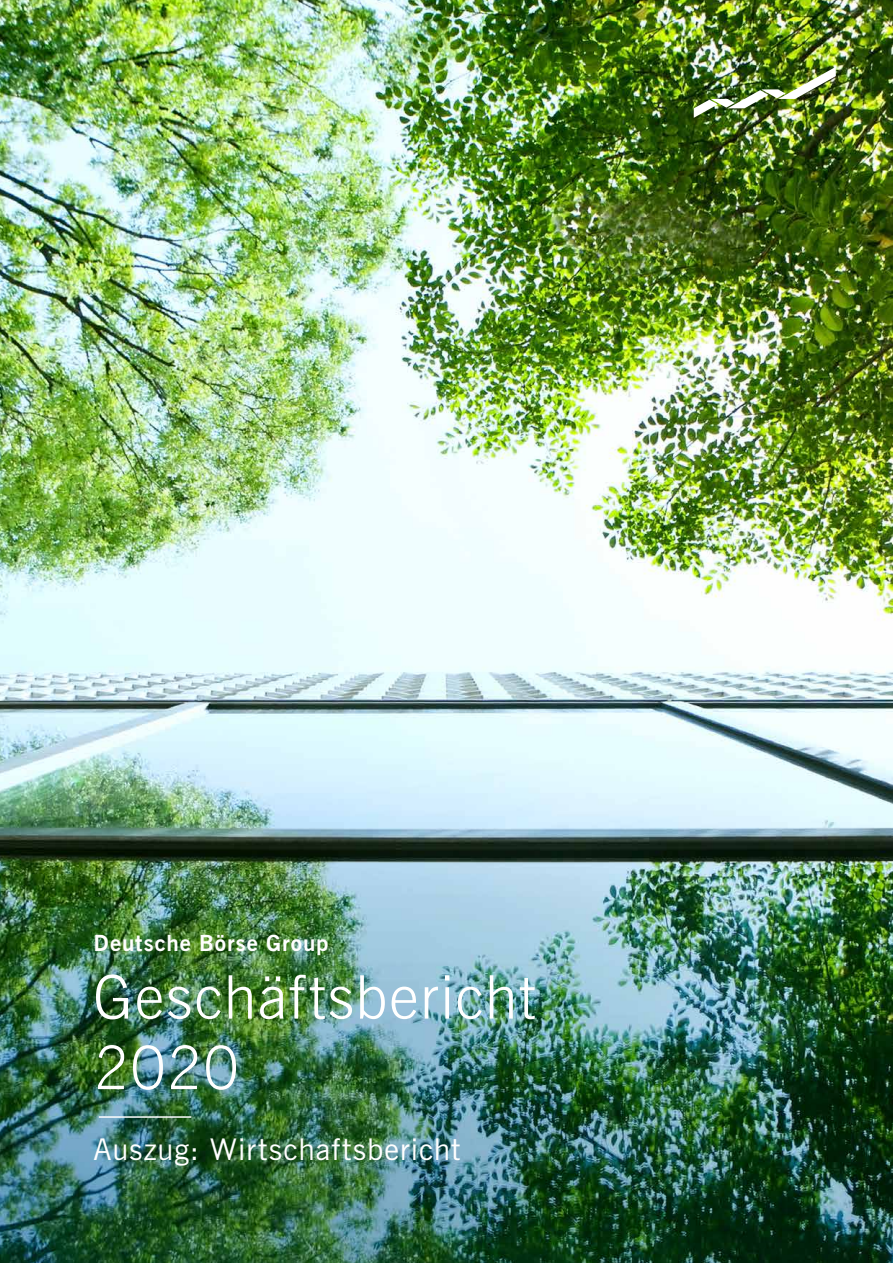
<style>
.page{position:relative;width:893px;height:1263px;background:#fff}
.page>*{position:absolute;margin:0;border:0;box-sizing:border-box;transform-origin:0 0}
.t1{font:300 60px/70.5px "News Gothic BT";letter-spacing:.025em;color:#fff}
.t2{font:30px "News Gothic BT";letter-spacing:.03em;color:#fff}
.t3{font:700 22.5px "News Gothic BT";letter-spacing:.04em;color:#fff}
</style>
<div class="page">
<img style="left:0;top:0;width:893px;height:1263px">
<hr style="left:99px;top:1116px;width:92px;height:2px;background:#fff">
<img style="left:694px;top:67px;width:142px;height:51px">
<p class="t3" style="left:94px;top:929px;width:237px">Deutsche Börse Group</p>
<h1 class="t1" style="left:94px;top:962px;width:443px">Geschäftsbericht<br>2020</h1>
<p class="t2" style="left:94px;top:1131px;width:368px">Auszug: Wirtschaftsbericht</p>
</div>
